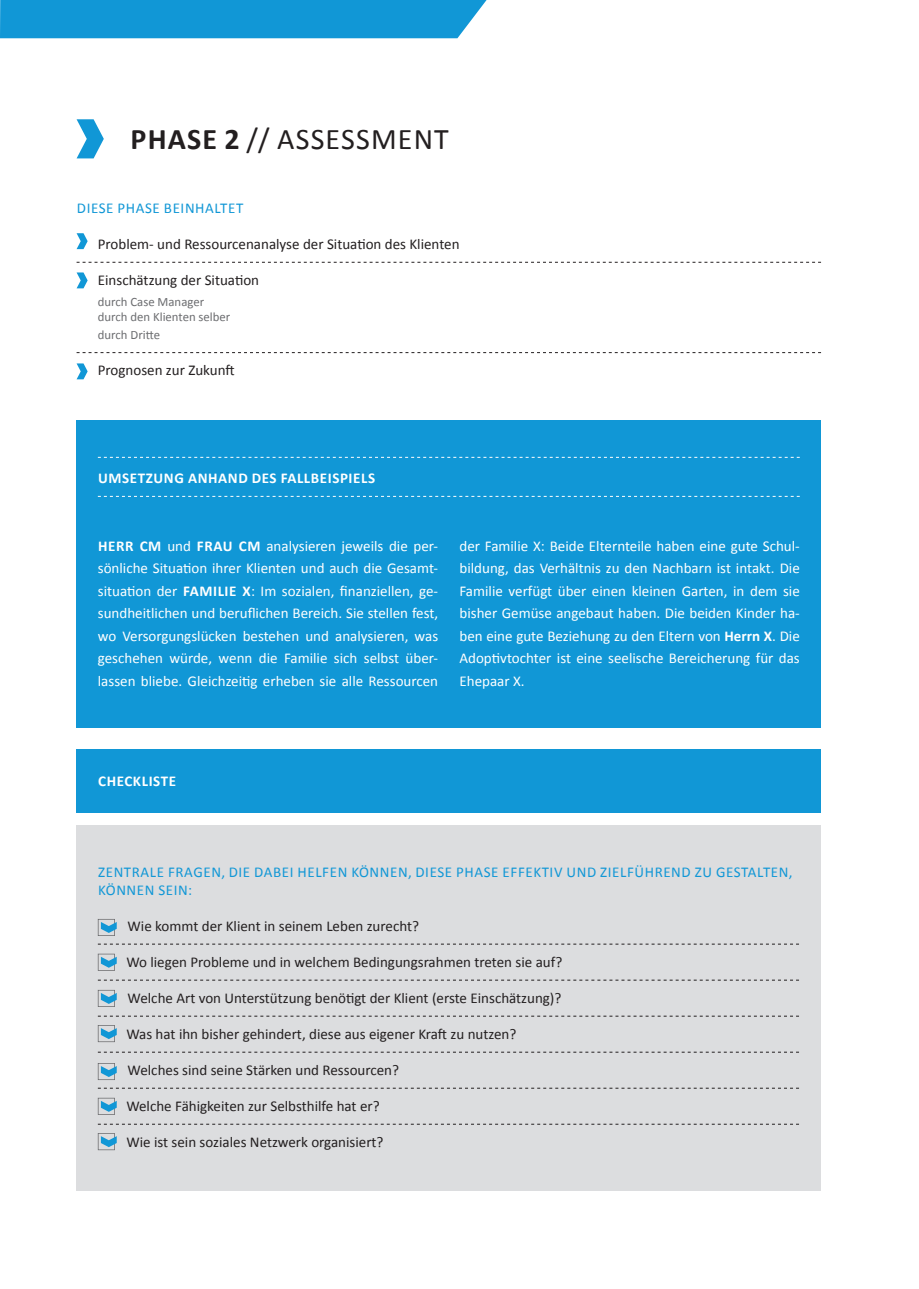
<style>
.page{position:relative;width:919px;height:1289px;background:#fff}
.page>*{position:absolute;margin:0;border:0;box-sizing:border-box;transform-origin:0 0}
.t1{font:30px "Calibri";letter-spacing:.04em;color:#231f20}
.t2{font:15px/22.5px "Calibri";color:#fff;text-align:justify}
.t3{font:15px "Calibri";color:#231f20}
.t4{font:15px/18px "Calibri";letter-spacing:.04em;color:#1197d6}
.t5{font:700 15px "Calibri";letter-spacing:.04em;color:#fff}
.t6{font:12.75px/15.3px "Calibri";color:#6c6d70}
.s1{font-weight:700}
</style>
<div class="page">
<div style="left:77px;top:420px;width:744px;height:307px;background:#1197d6"></div>
<div style="left:0;top:0;width:486px;height:38px;background:#1197d6"></div>
<svg style="left:77px;top:262px;width:744px;height:1px"></svg>
<svg style="left:77px;top:352px;width:744px;height:1px"></svg>
<svg style="left:77px;top:119px;width:27px;height:39px"></svg>
<svg style="left:77px;top:233px;width:11px;height:16px"></svg>
<svg style="left:77px;top:272px;width:11px;height:16px"></svg>
<svg style="left:77px;top:363px;width:11px;height:16px"></svg>
<div style="left:77px;top:825px;width:744px;height:366px;background:#dcdddf"></div>
<svg style="left:98px;top:943px;width:701px;height:1px"></svg>
<svg style="left:98px;top:979px;width:701px;height:1px"></svg>
<svg style="left:98px;top:1015px;width:701px;height:1px"></svg>
<svg style="left:98px;top:1051px;width:701px;height:1px"></svg>
<svg style="left:98px;top:1087px;width:701px;height:1px"></svg>
<svg style="left:98px;top:1123px;width:701px;height:1px"></svg>
<svg style="left:98px;top:919px;width:19px;height:17px"></svg>
<svg style="left:98px;top:953px;width:19px;height:17px"></svg>
<svg style="left:98px;top:989px;width:19px;height:17px"></svg>
<svg style="left:98px;top:1025px;width:19px;height:17px"></svg>
<svg style="left:98px;top:1063px;width:19px;height:17px"></svg>
<svg style="left:98px;top:1097px;width:19px;height:17px"></svg>
<svg style="left:98px;top:1133px;width:19px;height:17px"></svg>
<div style="left:77px;top:748px;width:744px;height:64px;background:#1197d6"></div>
<svg style="left:98px;top:457px;width:701px;height:1px"></svg>
<svg style="left:98px;top:496px;width:701px;height:1px"></svg>
<h1 class="t1" style="left:131px;top:120px;width:320px"><span class="s1">PHASE 2</span> // ASSESSMENT</h1>
<p class="t4" style="left:77px;top:199px;width:168px">DIESE PHASE BEINHALTET</p>
<p class="t3" style="left:98px;top:235px;width:363px">Problem- und Ressourcenanalyse der Situation des Klienten</p>
<p class="t3" style="left:98px;top:271px;width:163px">Einschätzung der Situation</p>
<p class="t6" style="left:98px;top:294px;width:134px">durch Case Manager durch den Klienten selber</p>
<p class="t6" style="left:98px;top:327px;width:64px">durch Dritte</p>
<p class="t3" style="left:98px;top:361px;width:138px">Prognosen zur Zukunft</p>
<p class="t5" style="left:98px;top:468px;width:278px">UMSETZUNG ANHAND DES FALLBEISPIELS</p>
<p class="t2" style="left:98px;top:534px;width:342px"><span class="s1">HERR CM</span> und <span class="s1">FRAU CM</span> analysieren jeweils die per&shy;sönliche Situation ihrer Klienten und auch die Gesamt&shy;situation der <span class="s1">FAMILIE X</span>: Im sozialen, finanziellen, ge&shy;sundheitlichen und beruflichen Bereich. Sie stellen fest, wo Versorgungslücken bestehen und analysieren, was geschehen würde, wenn die Familie sich selbst über&shy;lassen bliebe. Gleichzeitig erheben sie alle Ressourcen</p>
<p class="t2" style="left:459px;top:534px;width:342px">der Familie X: Beide Elternteile haben eine gute Schul&shy;bildung, das Verhältnis zu den Nachbarn ist intakt. Die Familie verfügt über einen kleinen Garten, in dem sie bisher Gemüse angebaut haben. Die beiden Kinder ha&shy;ben eine gute Beziehung zu den Eltern von <span class="s1">HERRN X</span>. Die Adoptivtochter ist eine seelische Bereicherung für das Ehepaar X.</p>
<p class="t5" style="left:98px;top:771px;width:79px">CHECKLISTE</p>
<p class="t4" style="left:98px;top:863px;width:695px">ZENTRALE FRAGEN, DIE DABEI HELFEN KÖNNEN, DIESE PHASE EFFEKTIV UND ZIELFÜHREND ZU GESTALTEN,<br>KÖNNEN SEIN:</p>
<p class="t3" style="left:128px;top:916px;width:293px">Wie kommt der Klient in seinem Leben zurecht?</p>
<p class="t3" style="left:126px;top:952px;width:437px">Wo liegen Probleme und in welchem Bedingungsrahmen treten sie auf?</p>
<p class="t3" style="left:128px;top:988px;width:435px">Welche Art von Unterstützung benötigt der Klient (erste Einschätzung)?</p>
<p class="t3" style="left:126px;top:1024px;width:391px">Was hat ihn bisher gehindert, diese aus eigener Kraft zu nutzen?</p>
<p class="t3" style="left:128px;top:1060px;width:273px">Welches sind seine Stärken und Ressourcen?</p>
<p class="t3" style="left:126px;top:1096px;width:255px">Welche Fähigkeiten zur Selbsthilfe hat er?</p>
<p class="t3" style="left:126px;top:1132px;width:259px">Wie ist sein soziales Netzwerk organisiert?</p>
</div>
